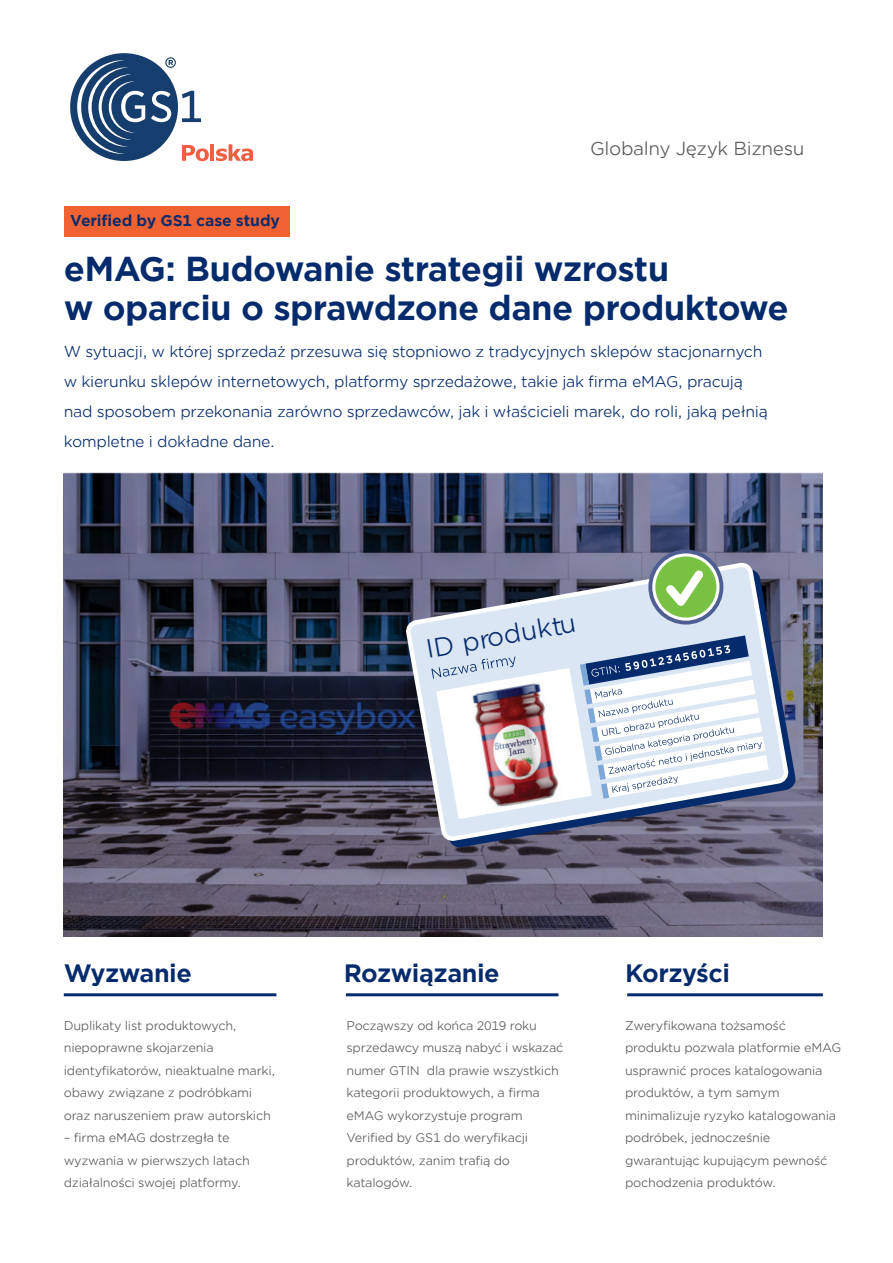
<style>
.page{position:relative;width:893px;height:1263px;background:#fff}
.page>*{position:absolute;margin:0;border:0;box-sizing:border-box;transform-origin:0 0}
._2_Cover_Title_1__34{font:700 33px/39px "Gotham Office";letter-spacing:-.02em;color:#052b6c}
.t1{font:25.05px "Gotham Office";color:#052b6c}
._2_Cover_Title_1__34-2{font:700 24px "Gotham Office";letter-spacing:-.02em;color:#052b6c}
._2_Cover_Title_1__34-3{font:18px "Gotham Office";letter-spacing:-.02em;color:#57585a}
._2_Cover_Title_1__34-4{font:15px/30px "Gotham Office";letter-spacing:-.02em;color:#052b6c}
._2_Cover_Title_1__34-5{font:700 15px "Gotham Office";letter-spacing:-.01em;color:#052b6c}
._2_Cover_Title_1__34-6{font:12px/22.5px "Gotham Office";letter-spacing:-.02em;color:#57585a}
</style>
<div class="page">
<div style="left:70px;top:53px;width:108px;height:108px;background:#153d6d;border-radius:50%"></div>
<svg style="left:151px;top:91px;width:20px;height:31px"></svg>
<svg style="left:182px;top:91px;width:19px;height:31px"></svg>
<svg style="left:165px;top:57px;width:11px;height:11px"></svg>
<svg style="left:77px;top:60px;width:68px;height:94px"></svg>
<svg style="left:182px;top:145px;width:27px;height:16px"></svg>
<hr style="left:210px;top:144px;width:4px;height:17px;background:#f15e42">
<svg style="left:216px;top:144px;width:37px;height:17px"></svg>
<img style="left:64px;top:471px;width:759px;height:466px">
<svg style="left:410px;top:566px;width:388px;height:285px;background:#68667e"></svg>
<svg style="left:402px;top:559px;width:389px;height:285px;background:#878da1"></svg>
<div style="left:650px;top:551px;width:72px;height:72px;background:#4e5e92;border-radius:50%"></div>
<div style="left:648px;top:549px;width:76px;height:76px;border:4px solid #4e5e92;border-radius:50%"></div>
<svg style="left:652px;top:553px;width:68px;height:68px"></svg>
<div style="left:655px;top:556px;width:62px;height:62px;background:#79c142;border-radius:50%"></div>
<svg style="left:666px;top:570px;width:38px;height:36px"></svg>
<svg style="left:431px;top:635px;width:338px;height:184px"></svg>
<img style="left:470px;top:680px;width:93px;height:130px">
<hr style="left:64px;top:993px;width:212px;height:3px;background:#052b6c">
<hr style="left:346px;top:993px;width:212px;height:3px;background:#052b6c">
<hr style="left:627px;top:993px;width:196px;height:3px;background:#052b6c">
<div style="left:64px;top:206px;width:225px;height:31px;background:#f16232"></div>
<p class="_2_Cover_Title_1__34-5" style="left:70px;top:210px;width:211px">Verified by GS1 case study</p>
<p class="_2_Cover_Title_1__34-3" style="left:590px;top:136px;width:216px">Globalny Język Biznesu</p>
<p class="_2_Cover_Title_1__34" style="left:64px;top:249px;width:726px">eMAG: Budowanie strategii wzrostu<br>w oparciu o sprawdzone dane produktowe</p>
<p class="_2_Cover_Title_1__34-4" style="left:64px;top:336px;width:706px">W sytuacji, w której sprzedaż przesuwa się stopniowo z tradycyjnych sklepów stacjonarnych w kierunku sklepów internetowych, platformy sprzedażowe, takie jak firma eMAG, pracują nad sposobem przekonania zarówno sprzedawców, jak i właścicieli marek, do roli, jaką pełnią kompletne i dokładne dane.</p>
<h2 class="t1" style="left:423px;top:632px;width:153px;rotate:-10deg">ID produktu</h2>
<p class="_2_Cover_Title_1__34-2" style="left:64px;top:956px;width:130px">Wyzwanie</p>
<p class="_2_Cover_Title_1__34-2" style="left:344px;top:956px;width:157px">Rozwiązanie</p>
<p class="_2_Cover_Title_1__34-2" style="left:625px;top:956px;width:107px">Korzyści</p>
<p class="_2_Cover_Title_1__34-6" style="left:64px;top:1014px;width:213px">Duplikaty list produktowych, niepoprawne skojarzenia identyfikatorów, nieaktualne marki, obawy związane z podróbkami oraz naruszeniem praw autorskich</p>
<p class="_2_Cover_Title_1__34-6" style="left:64px;top:1126px;width:188px">– firma eMAG dostrzegła te wyzwania w pierwszych latach działalności swojej platformy.</p>
<p class="_2_Cover_Title_1__34-6" style="left:347px;top:1014px;width:218px">Począwszy od końca 2019 roku sprzedawcy muszą nabyć i wskazać numer GTIN dla prawie wszystkich kategorii produktowych, a firma eMAG wykorzystuje program<br>Verified by GS1 do weryfikacji produktów, zanim trafią do katalogów.</p>
<p class="_2_Cover_Title_1__34-6" style="left:625px;top:1014px;width:218px">Zweryfikowana tożsamość produktu pozwala platformie eMAG usprawnić proces katalogowania produktów, a tym samym minimalizuje ryzyko katalogowania podróbek, jednocześnie gwarantując kupującym pewność pochodzenia produktów.</p>
</div>
